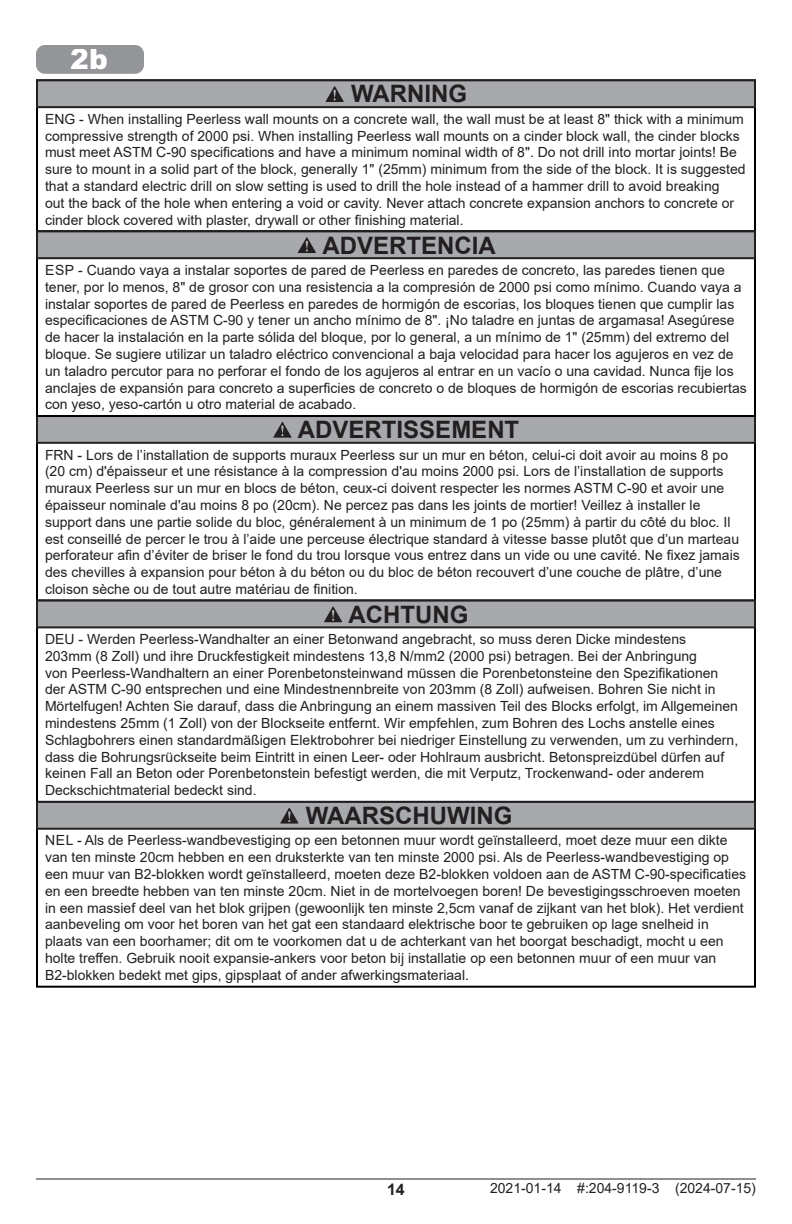
<style>
.page{position:relative;width:792px;height:1224px;background:#fff}
.page>*{position:absolute;margin:0;border:0;box-sizing:border-box;transform-origin:0 0}
.Step_Number_Boxes{font:900 28px "Arial";color:#fff}
.WARNING__header{font:700 24px "Arial";color:#231f20}
.t1{font:700 16px "Arial";color:#231f20}
.Warning_box_text{font:14px/16.8px "Arial";color:#231f20}
</style>
<div class="page">
<hr style="left:36px;top:1178px;width:720px;height:2px;background:#231f20">
<div style="left:38px;top:47px;width:104px;height:25px;background:#939598;border-radius:7px"></div>
<div style="left:36px;top:45px;width:108px;height:29px;border:4px solid #939598;border-radius:7px"></div>
<div style="left:37px;top:80px;width:718px;height:27px;background:#a8a9ad"></div>
<svg style="left:325px;top:86px;width:19px;height:16px"></svg>
<div style="left:36px;top:79px;width:720px;height:29px;border:2px solid #231f20"></div>
<div style="left:37px;top:416px;width:718px;height:27px;background:#a8a9ad"></div>
<svg style="left:273px;top:422px;width:19px;height:16px"></svg>
<div style="left:36px;top:415px;width:720px;height:29px;border:2px solid #231f20"></div>
<div style="left:36px;top:230px;width:720px;height:187px;border:2px solid #000"></div>
<div style="left:37px;top:231px;width:718px;height:27px;background:#a8a9ad"></div>
<svg style="left:298px;top:237px;width:18px;height:16px"></svg>
<div style="left:36px;top:230px;width:720px;height:29px;border:2px solid #231f20"></div>
<div style="left:37px;top:601px;width:718px;height:26px;background:#a8a9ad"></div>
<svg style="left:324px;top:606px;width:18px;height:16px"></svg>
<div style="left:36px;top:600px;width:720px;height:28px;border:2px solid #231f20"></div>
<div style="left:36px;top:801px;width:720px;height:187px;border:2px solid #000"></div>
<div style="left:37px;top:802px;width:718px;height:27px;background:#a8a9ad"></div>
<svg style="left:280px;top:808px;width:19px;height:16px"></svg>
<div style="left:36px;top:801px;width:720px;height:29px;border:2px solid #231f20"></div>
<p class="Step_Number_Boxes" style="left:70px;top:39px;width:39px">2b</p>
<p class="WARNING__header" style="left:351px;top:77px;width:117px">WARNING</p>
<p class="Warning_box_text" style="left:45px;top:110px;width:702px">ENG - When installing Peerless wall mounts on a concrete wall, the wall must be at least 8" thick with a minimum compressive strength of 2000 psi. When installing Peerless wall mounts on a cinder block wall, the cinder blocks must meet ASTM C-90 specifications and have a minimum nominal width of 8". Do not drill into mortar joints! Be sure to mount in a solid part of the block, generally 1" (25mm) minimum from the side of the block. It is suggested that a standard electric drill on slow setting is used to drill the hole instead of a hammer drill to avoid breaking<br>out the back of the hole when entering a void or cavity. Never attach concrete expansion anchors to concrete or cinder block covered with plaster, drywall or other finishing material.</p>
<p class="WARNING__header" style="left:322px;top:228px;width:175px">ADVERTENCIA</p>
<p class="Warning_box_text" style="left:45px;top:262px;width:703px">ESP - Cuando vaya a instalar soportes de pared de Peerless en paredes de concreto, las paredes tienen que tener, por lo menos, 8" de grosor con una resistencia a la compresión de 2000 psi como mínimo. Cuando vaya a instalar soportes de pared de Peerless en paredes de hormigón de escorias, los bloques tienen que cumplir las especificaciones de ASTM C-90 y tener un ancho mínimo de 8". ¡No taladre en juntas de argamasa! Asegúrese de hacer la instalación en la parte sólida del bloque, por lo general, a un mínimo de 1" (25mm) del extremo del bloque. Se sugiere utilizar un taladro eléctrico convencional a baja velocidad para hacer los agujeros en vez de un taladro percutor para no perforar el fondo de los agujeros al entrar en un vacío o una cavidad. Nunca fije los anclajes de expansión para concreto a superficies de concreto o de bloques de hormigón de escorias recubiertas con yeso, yeso-cartón u otro material de acabado.</p>
<p class="WARNING__header" style="left:298px;top:413px;width:223px">ADVERTISSEMENT</p>
<p class="Warning_box_text" style="left:45px;top:446px;width:696px">FRN - Lors de l’installation de supports muraux Peerless sur un mur en béton, celui-ci doit avoir au moins 8 po (20 cm) d'épaisseur et une résistance à la compression d'au moins 2000 psi. Lors de l’installation de supports muraux Peerless sur un mur en blocs de béton, ceux-ci doivent respecter les normes ASTM C-90 et avoir une épaisseur nominale d'au moins 8 po (20cm). Ne percez pas dans les joints de mortier! Veillez à installer le support dans une partie solide du bloc, généralement à un minimum de 1 po (25mm) à partir du côté du bloc. Il est conseillé de percer le trou à l’aide une perceuse électrique standard à vitesse basse plutôt que d’un marteau perforateur afin d’éviter de briser le fond du trou lorsque vous entrez dans un vide ou une cavité. Ne fixez jamais des chevilles à expansion pour béton à du béton ou du bloc de béton recouvert d’une couche de plâtre, d’une cloison sèche ou de tout autre matériau de finition.</p>
<p class="WARNING__header" style="left:349px;top:597px;width:121px">ACHTUNG</p>
<p class="Warning_box_text" style="left:45px;top:631px;width:695px">DEU - Werden Peerless-Wandhalter an einer Betonwand angebracht, so muss deren Dicke mindestens<br>203mm (8 Zoll) und ihre Druckfestigkeit mindestens 13,8 N/mm2 (2000 psi) betragen. Bei der Anbringung<br>von Peerless-Wandhaltern an einer Porenbetonsteinwand müssen die Porenbetonsteine den Spezifikationen der ASTM C-90 entsprechen und eine Mindestnennbreite von 203mm (8 Zoll) aufweisen. Bohren Sie nicht in Mörtelfugen! Achten Sie darauf, dass die Anbringung an einem massiven Teil des Blocks erfolgt, im Allgemeinen mindestens 25mm (1 Zoll) von der Blockseite entfernt. Wir empfehlen, zum Bohren des Lochs anstelle eines Schlagbohrers einen standardmäßigen Elektrobohrer bei niedriger Einstellung zu verwenden, um zu verhindern, dass die Bohrungsrückseite beim Eintritt in einen Leer- oder Hohlraum ausbricht. Betonspreizdübel dürfen auf keinen Fall an Beton oder Porenbetonstein befestigt werden, die mit Verputz, Trockenwand- oder anderem Deckschichtmaterial bedeckt sind.</p>
<p class="WARNING__header" style="left:306px;top:799px;width:208px">WAARSCHUWING</p>
<p class="Warning_box_text" style="left:45px;top:832px;width:703px">NEL - Als de Peerless-wandbevestiging op een betonnen muur wordt geïnstalleerd, moet deze muur een dikte van ten minste 20cm hebben en een druksterkte van ten minste 2000 psi. Als de Peerless-wandbevestiging op een muur van B2-blokken wordt geïnstalleerd, moeten deze B2-blokken voldoen aan de ASTM C-90-specificaties en een breedte hebben van ten minste 20cm. Niet in de mortelvoegen boren! De bevestigingsschroeven moeten in een massief deel van het blok grijpen (gewoonlijk ten minste 2,5cm vanaf de zijkant van het blok). Het verdient aanbeveling om voor het boren van het gat een standaard elektrische boor te gebruiken op lage snelheid in plaats van een boorhamer; dit om te voorkomen dat u de achterkant van het boorgat beschadigt, mocht u een holte treffen. Gebruik nooit expansie-ankers voor beton bij installatie op een betonnen muur of een muur van B2-blokken bedekt met gips, gipsplaat of ander afwerkingsmateriaal.</p>
<p class="t1" style="left:387px;top:1178px;width:19px">14</p>
<p class="Warning_box_text" style="left:490px;top:1180px;width:267px">2021-01-14 #:204-9119-3 (2024-07-15)</p>
</div>
